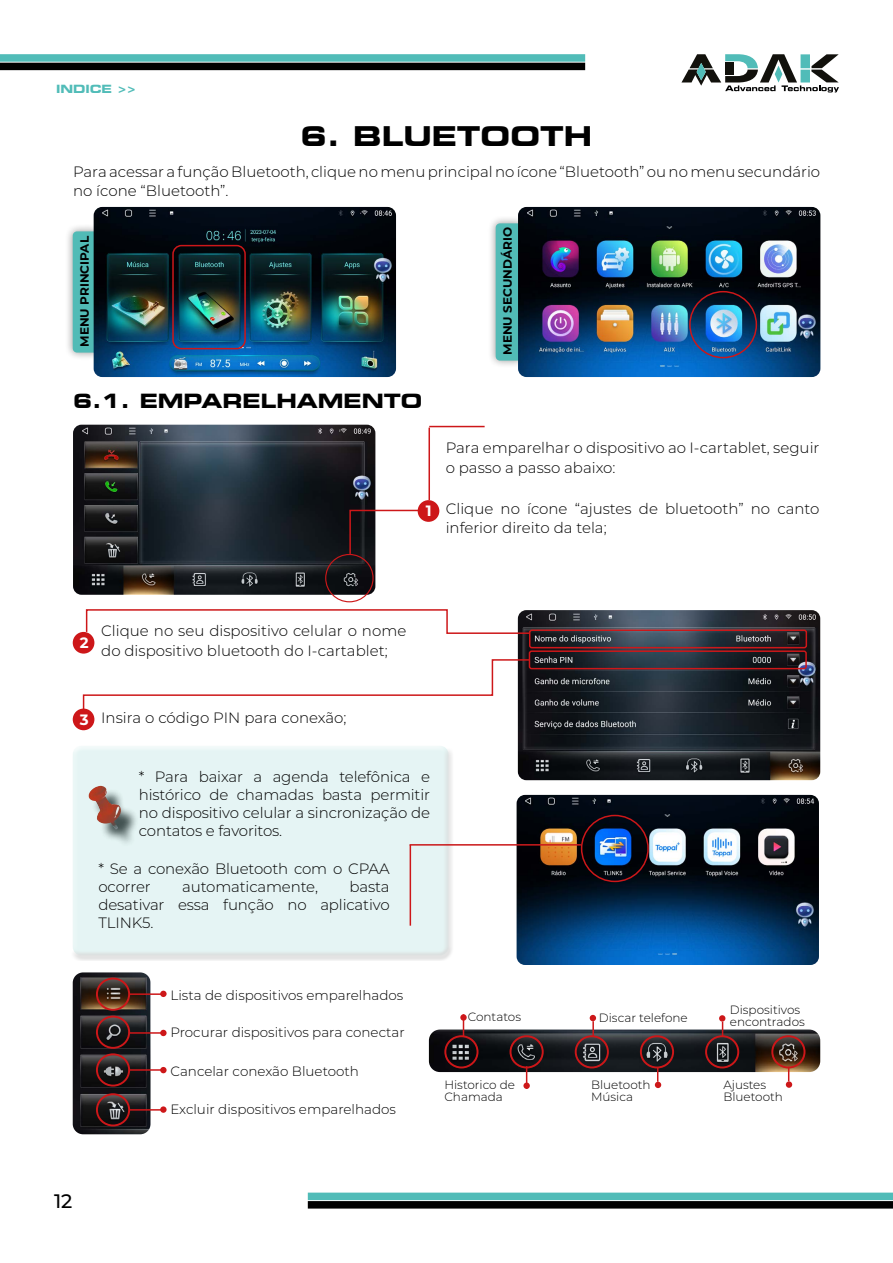
<style>
.page{position:relative;width:893px;height:1263px;background:#fff}
.page>*{position:absolute;margin:0;border:0;box-sizing:border-box;transform-origin:0 0}
.t1{font:700 expanded 27px "Square 721 BT";color:#000}
.t2{font:700 expanded 19.5px "Square 721 BT";color:#000}
.t3{font:500 19.5px "Montserrat";color:#000}
.t4{font:300 15px/18px "Montserrat";color:#000}
.t5{font:700 15px "Montserrat";color:#fff}
.t6{font:300 13.5px "Montserrat";color:#000}
.t7{font:300 12px/12px "Montserrat";color:#000}
.t8{font:700 12px "Montserrat";color:#000}
.t9{font:700 expanded 11.25px "Square 721 BT";color:#51bcb8}
.s1{font-weight:700;color:#fff}
</style>
<div class="page">
<div style="left:0;top:54px;width:585px;height:8px;background:#51bcb8"></div>
<div style="left:0;top:63px;width:585px;height:7px;background:#000"></div>
<svg style="left:681px;top:54px;width:158px;height:38px"></svg>
<div style="left:308px;top:1192px;width:585px;height:8px;background:#51bcb8"></div>
<div style="left:308px;top:1201px;width:585px;height:7px;background:#000"></div>
<div style="left:487px;top:215px;width:43px;height:154px;background:#000;opacity:.4"></div>
<div style="left:496px;top:223px;width:26px;height:138px;background:#51bbb6;border-radius:4px"></div>
<img style="left:518px;top:207px;width:302px;height:170px">
<div style="left:689px;top:291px;width:68px;height:67px;border:2px solid #cd1719;border-radius:50%"></div>
<div style="left:64px;top:223px;width:43px;height:138px;background:#000;opacity:.4"></div>
<div style="left:73px;top:231px;width:26px;height:122px;background:#51bbb6;border-radius:4px"></div>
<img style="left:94px;top:207px;width:302px;height:170px">
<div style="left:172px;top:245px;width:74px;height:104px;border:2px solid #cd1719;border-radius:9px"></div>
<img style="left:73px;top:425px;width:302px;height:170px">
<div style="left:325px;top:554px;width:49px;height:48px;border:1px solid #cd1719;border-radius:50%"></div>
<div style="left:418px;top:500px;width:21px;height:22px;background:#cd1719;border-radius:50%"></div>
<hr style="left:428px;top:428px;width:2px;height:72px;background:#cd1719">
<hr style="left:429px;top:426px;width:56px;height:1px;background:#cd1719">
<svg style="left:349px;top:509px;width:73px;height:46px"></svg>
<div style="left:73px;top:632px;width:21px;height:22px;background:#cd1719;border-radius:50%"></div>
<img style="left:518px;top:610px;width:302px;height:170px">
<div style="left:529px;top:629px;width:278px;height:19px;border:2px solid #cd1719;border-radius:2px"></div>
<svg style="left:85px;top:609px;width:445px;height:26px"></svg>
<div style="left:73px;top:708px;width:21px;height:22px;background:#cd1719;border-radius:50%"></div>
<div style="left:529px;top:650px;width:278px;height:19px;border:2px solid #cd1719;border-radius:2px"></div>
<svg style="left:82px;top:658px;width:448px;height:53px"></svg>
<div style="left:69px;top:747px;width:385px;height:214px;background:#000;opacity:.75"></div>
<hr style="left:410px;top:845px;width:1px;height:81px;background:#cd1719">
<img style="left:517px;top:795px;width:302px;height:170px">
<div style="left:581px;top:815px;width:68px;height:67px;border:2px solid #cd1719;border-radius:50%"></div>
<hr style="left:410px;top:844px;width:171px;height:2px;background:#cd1719">
<img style="left:73px;top:972px;width:78px;height:162px">
<div style="left:96px;top:977px;width:34px;height:34px;border:2px solid #cd1719;border-radius:50%"></div>
<div style="left:96px;top:1015px;width:34px;height:34px;border:2px solid #cd1719;border-radius:50%"></div>
<div style="left:96px;top:1053px;width:34px;height:33px;border:2px solid #cd1719;border-radius:50%"></div>
<hr style="left:130px;top:993px;width:36px;height:2px;background:#cd1719">
<hr style="left:129px;top:1032px;width:32px;height:2px;background:#cd1719">
<hr style="left:129px;top:1069px;width:32px;height:2px;background:#cd1719">
<div style="left:96px;top:1093px;width:34px;height:33px;border:2px solid #cd1719;border-radius:50%"></div>
<hr style="left:130px;top:1109px;width:33px;height:1px;background:#cd1719">
<div style="left:160px;top:1106px;width:7px;height:7px;background:#cd1719;border-radius:50%"></div>
<div style="left:160px;top:1067px;width:7px;height:6px;background:#cd1719;border-radius:50%"></div>
<div style="left:160px;top:1030px;width:7px;height:6px;background:#cd1719;border-radius:50%"></div>
<div style="left:160px;top:991px;width:7px;height:6px;background:#cd1719;border-radius:50%"></div>
<img style="left:429px;top:1029px;width:391px;height:43px">
<div style="left:444px;top:1035px;width:34px;height:33px;border:2px solid #cd1719;border-radius:50%"></div>
<div style="left:510px;top:1035px;width:34px;height:33px;border:2px solid #cd1719;border-radius:50%"></div>
<div style="left:575px;top:1035px;width:34px;height:33px;border:2px solid #cd1719;border-radius:50%"></div>
<div style="left:640px;top:1035px;width:34px;height:33px;border:2px solid #cd1719;border-radius:50%"></div>
<div style="left:705px;top:1035px;width:34px;height:33px;border:2px solid #cd1719;border-radius:50%"></div>
<div style="left:771px;top:1035px;width:34px;height:33px;border:2px solid #cd1719;border-radius:50%"></div>
<svg style="left:590px;top:1015px;width:6px;height:21px"></svg>
<svg style="left:463px;top:1021px;width:1px;height:16px"></svg>
<svg style="left:460px;top:1014px;width:7px;height:7px"></svg>
<svg style="left:526px;top:1066px;width:1px;height:16px"></svg>
<div style="left:523px;top:1082px;width:7px;height:7px;background:#cd1719;border-radius:50%"></div>
<svg style="left:655px;top:1067px;width:6px;height:21px"></svg>
<svg style="left:719px;top:1015px;width:6px;height:21px"></svg>
<svg style="left:788px;top:1067px;width:1px;height:14px"></svg>
<div style="left:786px;top:1081px;width:6px;height:7px;background:#cd1719;border-radius:50%"></div>
<p class="t9" style="left:56px;top:82px;width:82px">INDICE &gt;&gt;</p>
<h1 class="t1" style="left:301px;top:120px;width:293px">6. BLUETOOTH</h1>
<p class="t4" style="left:73px;top:161px;width:749px;line-height:19.5px">Para acessar a função Bluetooth, clique no menu principal no ícone “Bluetooth” ou no menu secundário no ícone “Bluetooth”.</p>
<p class="t8" style="left:499px;top:355px;width:129px;rotate:-90deg">MENU SECUNDÁRIO</p>
<p class="t8" style="left:76px;top:347px;width:112px;rotate:-90deg">MENU PRINCIPAL</p>
<h2 class="t2" style="left:73px;top:389px;width:351px">6.1. EMPARELHAMENTO</h2>
<p class="t4" style="left:446px;top:438px;width:375px;line-height:19.5px">Para emparelhar o dispositivo ao I-cartablet, seguir o passo a passo abaixo:</p>
<p class="t4" style="left:446px;top:498px;width:375px;line-height:19.5px;text-indent:-20px"><span class="s1">1</span> Clique no ícone “ajustes de bluetooth” no canto inferior direito da tela;</p>
<p class="t5" style="left:80px;top:632px;width:10px">2</p>
<p class="t4" style="left:101px;top:620px;width:307px;line-height:19.5px">Clique no seu dispositivo celular o nome do dispositivo bluetooth do I-cartablet;</p>
<p class="t4" style="left:80px;top:708px;width:268px"><span class="s1">3</span> Insira o código PIN para conexão;</p>
<p class="t4" style="left:139px;top:767px;width:293px;text-align:justify">* Para baixar a agenda telefônica e histórico de chamadas basta permitir no dispositivo celular a sincronização de contatos e favoritos.</p>
<p class="t4" style="left:98px;top:859px;width:293px">* Se a conexão Bluetooth com o CPAA ocorrer</p>
<p class="t4" style="left:98px;top:877px;width:293px;text-align:justify;text-indent:251px">basta desativar essa função no aplicativo TLINK5.</p>
<p class="t4" style="left:182px;top:877px;width:137px">automaticamente,</p>
<p class="t6" style="left:171px;top:986px;width:234px">Lista de dispositivos emparelhados</p>
<p class="t6" style="left:171px;top:1023px;width:236px">Procurar dispositivos para conectar</p>
<p class="t6" style="left:171px;top:1062px;width:190px">Cancelar conexão Bluetooth</p>
<p class="t6" style="left:171px;top:1100px;width:227px">Excluir dispositivos emparelhados</p>
<p class="t7" style="left:468px;top:1011px;width:55px">Contatos</p>
<p class="t7" style="left:444px;top:1078px;width:72px">Historico de<br>Chamada</p>
<h2 class="t3" style="left:54px;top:1187px;width:20px">12</h2>
<p class="t7" style="left:599px;top:1011px;width:90px">Discar telefone</p>
<p class="t7" style="left:591px;top:1078px;width:61px">Bluetooth<br>Música</p>
<p class="t7" style="left:730px;top:1003px;width:76px">Dispositivos encontrados</p>
<p class="t7" style="left:723px;top:1078px;width:61px">Ajustes<br>Bluetooth</p>
</div>
